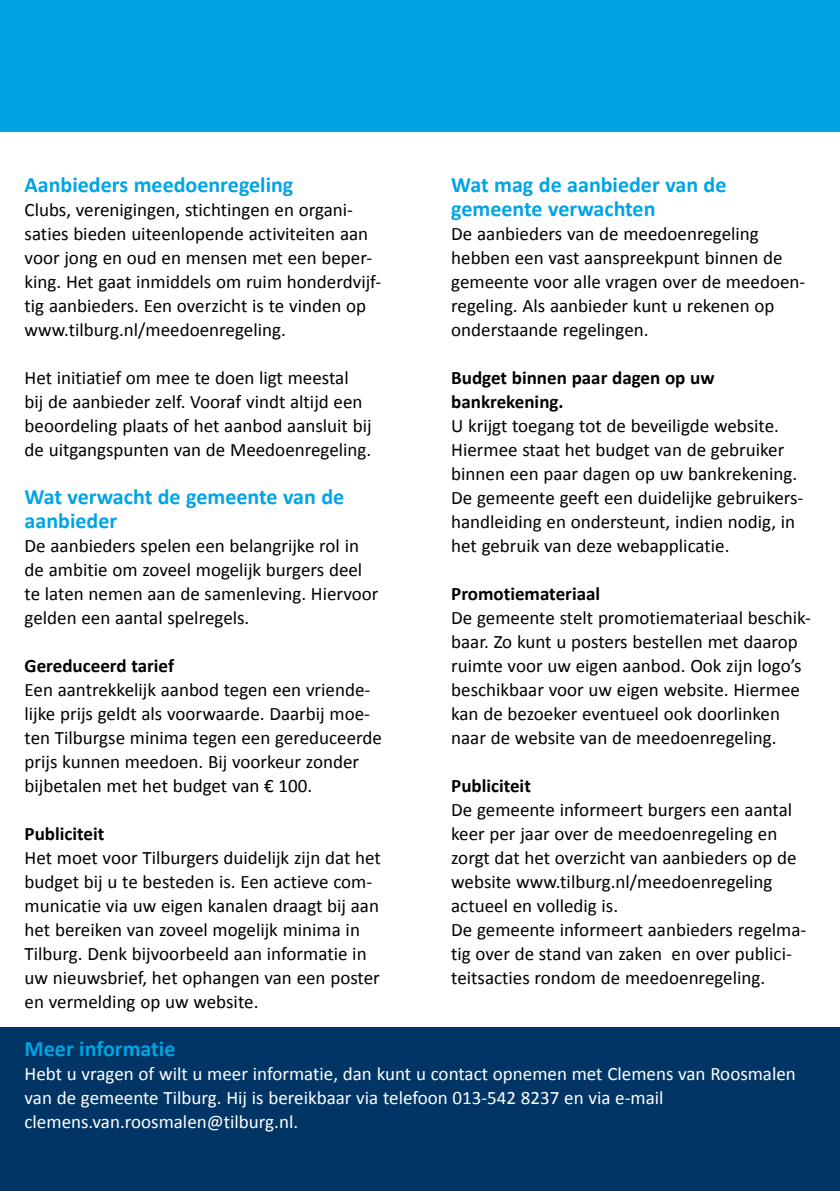
<style>
.page{position:relative;width:840px;height:1191px;background:#fff}
.page>*{position:absolute;margin:0;border:0;box-sizing:border-box;transform-origin:0 0}
.t1{font:700 22px/24px "Calibri";color:#00a4e3}
.t2{font:19px/24px "Calibri";color:#000}
.t3{font:19px/24px "Calibri";color:#fff}
.t4{font:700 19px/24px "Calibri";color:#000}
</style>
<div class="page">
<div style="left:0;top:1027px;width:839px;height:164px;background:#003565"></div>
<div style="left:0;top:0;width:839px;height:132px;background:#00a4e3"></div>
<p class="t1" style="left:25px;top:173px;width:270px">Aanbieders meedoenregeling</p>
<p class="t2" style="left:25px;top:198px;width:358px">Clubs, verenigingen, stichtingen en organi&shy;saties bieden uiteenlopende activiteiten aan voor jong en oud en mensen met een beper&shy;king. Het gaat inmiddels om ruim honderdvijf&shy;tig aanbieders. Een overzicht is te vinden op www.tilburg.nl/meedoenregeling.</p>
<p class="t2" style="left:25px;top:366px;width:348px">Het initiatief om mee te doen ligt meestal bij de aanbieder zelf. Vooraf vindt altijd een beoordeling plaats of het aanbod aansluit bij de uitgangspunten van de Meedoenregeling.</p>
<p class="t1" style="left:25px;top:485px;width:321px">Wat verwacht de gemeente van de aanbieder</p>
<p class="t2" style="left:25px;top:534px;width:355px">De aanbieders spelen een belangrijke rol in de ambitie om zoveel mogelijk burgers deel te laten nemen aan de samenleving. Hiervoor gelden een aantal spelregels.</p>
<p class="t4" style="left:25px;top:654px;width:151px">Gereduceerd tarief</p>
<p class="t2" style="left:25px;top:678px;width:359px">Een aantrekkelijk aanbod tegen een vriende&shy;lijke prijs geldt als voorwaarde. Daarbij moe&shy;ten Tilburgse minima tegen een gereduceerde prijs kunnen meedoen. Bij voorkeur zonder bijbetalen met het budget van € 100.</p>
<p class="t4" style="left:25px;top:822px;width:81px">Publiciteit</p>
<p class="t2" style="left:25px;top:846px;width:357px">Het moet voor Tilburgers duidelijk zijn dat het budget bij u te besteden is. Een actieve com&shy;municatie via uw eigen kanalen draagt bij aan het bereiken van zoveel mogelijk minima in Tilburg. Denk bijvoorbeeld aan informatie in uw nieuwsbrief, het ophangen van een poster en vermelding op uw website.</p>
<p class="t1" style="left:451px;top:173px;width:277px">Wat mag de aanbieder van de gemeente verwachten</p>
<p class="t2" style="left:451px;top:222px;width:355px">De aanbieders van de meedoenregeling hebben een vast aanspreekpunt binnen de gemeente voor alle vragen over de meedoen&shy;regeling. Als aanbieder kunt u rekenen op onderstaande regelingen.</p>
<p class="t4" style="left:451px;top:366px;width:265px">Budget binnen paar dagen op uw bankrekening.</p>
<p class="t2" style="left:451px;top:414px;width:353px">U krijgt toegang tot de beveiligde website.<br>Hiermee staat het budget van de gebruiker binnen een paar dagen op uw bankrekening.<br>De gemeente geeft een duidelijke gebruikers&shy;handleiding en ondersteunt, indien nodig, in het gebruik van deze webapplicatie.</p>
<p class="t4" style="left:451px;top:582px;width:150px">Promotiemateriaal</p>
<p class="t2" style="left:451px;top:606px;width:361px">De gemeente stelt promotiemateriaal beschik&shy;baar. Zo kunt u posters bestellen met daarop ruimte voor uw eigen aanbod. Ook zijn logo’s beschikbaar voor uw eigen website. Hiermee kan de bezoeker eventueel ook doorlinken naar de website van de meedoenregeling.</p>
<p class="t4" style="left:451px;top:774px;width:81px">Publiciteit</p>
<p class="t2" style="left:451px;top:798px;width:356px">De gemeente informeert burgers een aantal keer per jaar over de meedoenregeling en zorgt dat het overzicht van aanbieders op de website www.tilburg.nl/meedoenregeling actueel en volledig is.<br>De gemeente informeert aanbieders regelma&shy;tig over de stand van zaken en over publici&shy;teitsacties rondom de meedoenregeling.</p>
<p class="t1" style="left:25px;top:1037px;width:152px">Meer informatie</p>
<p class="t3" style="left:25px;top:1062px;width:772px">Hebt u vragen of wilt u meer informatie, dan kunt u contact opnemen met Clemens van Roosmalen van de gemeente Tilburg. Hij is bereikbaar via telefoon 013-542 8237 en via e-mail clemens.van.roosmalen@tilburg.nl.</p>
</div>
